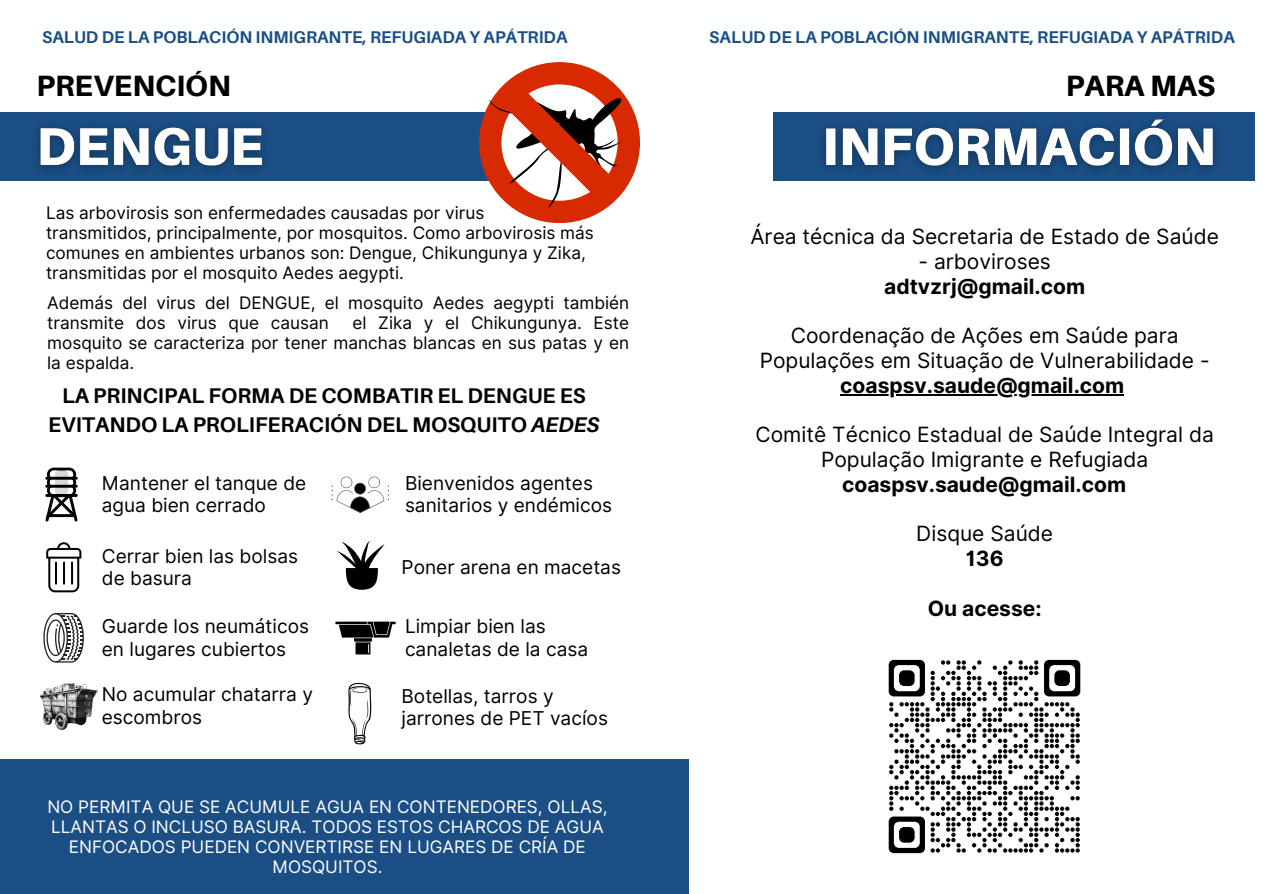
<style>
.page{position:relative;width:1263px;height:894px;background:#fff}
.page>*{position:absolute;margin:0;border:0;box-sizing:border-box;transform-origin:0 0}
.t1{font:800 29.4px "Aileron";color:#000}
.t2{font:700 21.15px/29.2px "Aileron";color:#000;text-align:center}
.t3{font:21px/24.8px "Inter";color:#000;text-align:center}
.t4{font:700 21px/24.8px "Inter";color:#000;text-align:center}
.t5{font:19.05px/22.2px "Inter";color:#000}
.t6{font:17.25px/20px "Inter";color:#000}
.t7{font:17.25px/20px "Inter";color:#fff;text-align:center}
.t8{font:700 16.95px "Aileron";color:#1b4e84}
.s1{font-style:italic}
.s2{font-weight:400}
.s3{font-weight:700}
</style>
<div class="page">
<div style="left:0;top:112px;width:497px;height:69px;background:#1b4e84"></div>
<svg style="left:479px;top:62px;width:161px;height:161px"></svg>
<div style="left:0;top:759px;width:689px;height:134px;background:#1b4e84"></div>
<svg style="left:336px;top:540px;width:49px;height:49px"></svg>
<svg style="left:332px;top:476px;width:57px;height:37px"></svg>
<svg style="left:45px;top:467px;width:33px;height:54px"></svg>
<hr style="left:47px;top:514px;width:29px;height:3px;background:#000">
<hr style="left:45px;top:476px;width:33px;height:3px;background:#000">
<hr style="left:45px;top:484px;width:33px;height:3px;background:#000">
<hr style="left:45px;top:494px;width:33px;height:3px;background:#000">
<svg style="left:46px;top:542px;width:35px;height:50px"></svg>
<svg style="left:43px;top:613px;width:41px;height:49px"></svg>
<svg style="left:335px;top:621px;width:60px;height:33px"></svg>
<img style="left:40px;top:683px;width:58px;height:46px">
<svg style="left:348px;top:682px;width:24px;height:62px"></svg>
<img style="left:37px;top:127px;width:226px;height:43px">
<img style="left:888px;top:659px;width:193px;height:195px">
<hr style="left:840px;top:394px;width:284px;height:1px;background:#000">
<div style="left:773px;top:112px;width:481px;height:69px;background:#1b4e84"></div>
<img style="left:823px;top:119px;width:393px;height:51px">
<p class="t8" style="left:42px;top:27px;width:527px">SALUD DE LA POBLACIÓN INMIGRANTE, REFUGIADA Y APÁTRIDA</p>
<h6 class="t1" style="left:36px;top:68px;width:196px">PREVENCIÓN</h6>
<h2 class="t6" style="left:46px;top:203px;width:440px">Las arbovirosis son enfermedades causadas por virus</h2>
<p class="t6" style="left:46px;top:223px;width:549px">transmitidos, principalmente, por mosquitos. Como arbovirosis más comunes en ambientes urbanos son: Dengue, Chikungunya y Zika, transmitidas por el mosquito Aedes aegypti.</p>
<p class="t6" style="left:47px;top:293px;width:583px">Además del virus del DENGUE, el mosquito Aedes aegypti también transmite dos virus que causan</p>
<p class="t6" style="left:47px;top:313px;width:583px;text-align:justify;text-indent:305px">el Zika y el Chikungunya. Este mosquito se caracteriza por tener manchas blancas en sus patas y en la espalda.</p>
<p class="t2" style="left:48px;top:380px;width:553px">LA PRINCIPAL FORMA DE COMBATIR EL DENGUE ES<br>EVITANDO LA PROLIFERACIÓN DEL MOSQUITO <span class="s1">AEDES</span></p>
<p class="t5" style="left:405px;top:471px;width:209px">Bienvenidos agentes sanitarios y endémicos</p>
<p class="t5" style="left:102px;top:471px;width:206px">Mantener el tanque de agua bien cerrado</p>
<h3 class="t5" style="left:102px;top:544px;width:198px">Cerrar bien las bolsas de basura</h3>
<p class="t5" style="left:402px;top:555px;width:221px">Poner arena en macetas</p>
<h5 class="t5" style="left:102px;top:615px;width:209px">Guarde los neumáticos en lugares cubiertos</h5>
<p class="t5" style="left:405px;top:615px;width:185px">Limpiar bien las canaletas de la casa</p>
<h5 class="t5" style="left:102px;top:683px;width:213px">No acumular chatarra y escombros</h5>
<p class="t5" style="left:402px;top:684px;width:208px">Botellas, tarros y jarrones de PET vacíos</p>
<h5 class="t7" style="left:47px;top:796px;width:562px">NO PERMITA QUE SE ACUMULE AGUA EN CONTENEDORES, OLLAS, LLANTAS O INCLUSO BASURA. TODOS ESTOS CHARCOS DE AGUA ENFOCADOS PUEDEN CONVERTIRSE EN LUGARES DE CRÍA DE MOSQUITOS.</h5>
<p class="t8" style="left:709px;top:27px;width:527px">SALUD DE LA POBLACIÓN INMIGRANTE, REFUGIADA Y APÁTRIDA</p>
<h5 class="t1" style="left:1066px;top:68px;width:151px">PARA MAS</h5>
<p class="t3" style="left:750px;top:224px;width:470px">Área técnica da Secretaria de Estado de Saúde</p>
<p class="t4" style="left:884px;top:249px;width:202px"><span class="s2">- arboviroses </span>adtvzrj@gmail.com</p>
<h5 class="t3" style="left:760px;top:323px;width:451px">Coordenação de Ações em Saúde para<br>Populações em Situação de Vulnerabilidade -</h5>
<p class="t4" style="left:840px;top:372px;width:285px">coaspsv.saude@gmail.com</p>
<p class="t3" style="left:755px;top:422px;width:460px">Comitê Técnico Estadual de Saúde Integral da<br>População Imigrante e Refugiada</p>
<h5 class="t4" style="left:842px;top:471px;width:285px">coaspsv.saude@gmail.com</h5>
<h5 class="t3" style="left:916px;top:521px;width:138px">Disque Saúde<br><span class="s3">136</span></h5>
<p class="t4" style="left:928px;top:595px;width:115px">Ou acesse:</p>
</div>
